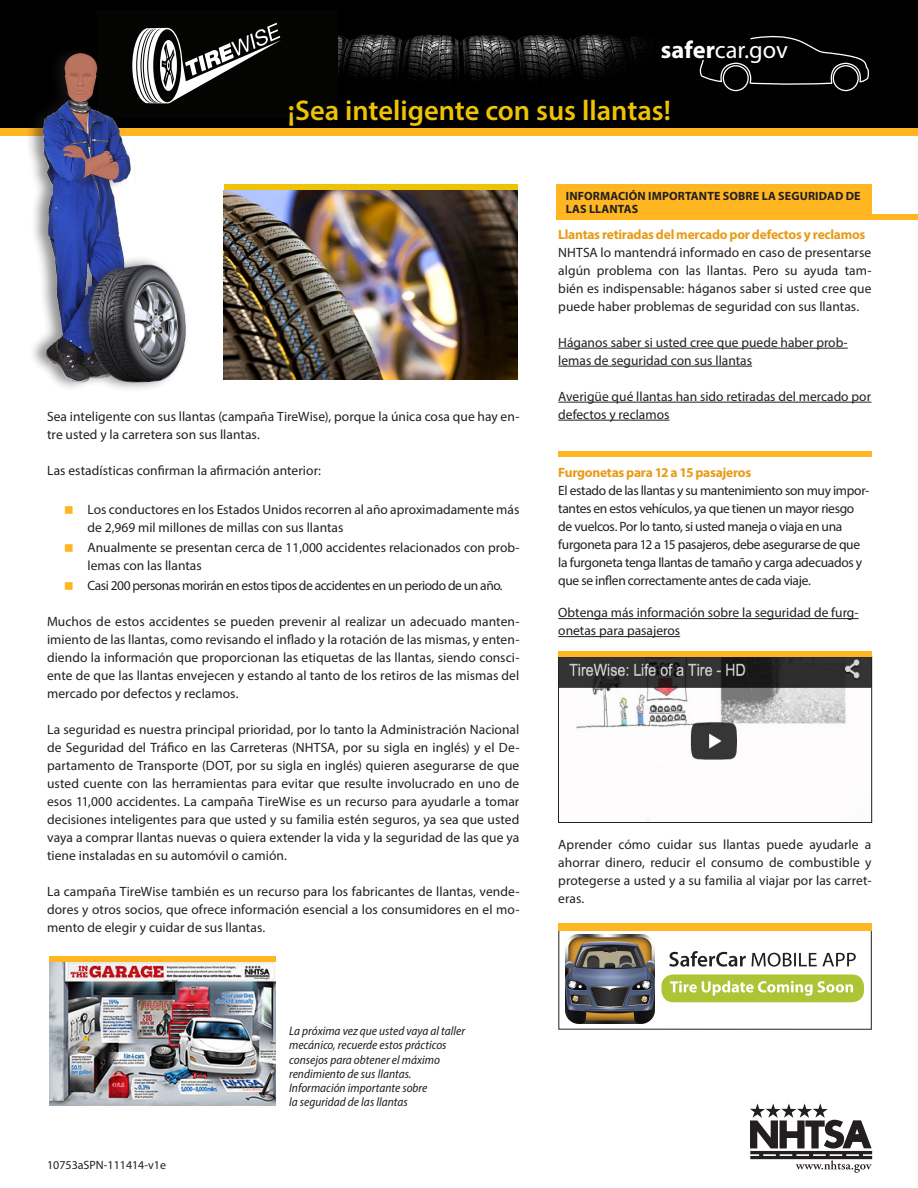
<style>
.page{position:relative;width:918px;height:1188px;background:#fff}
.page>*{position:absolute;margin:0;border:0;box-sizing:border-box;transform-origin:0 0}
.Head{font:600 28.5px "Myriad Pro";color:#eec306}
.t1{font:24.45px "Myriad Pro";color:#fff}
.text-1{font:13.5px/18px "Myriad Pro";color:#231f20;text-align:justify}
.subhead_-_yellow{font:13.5px/18px "Myriad Pro";letter-spacing:-.025em;color:#231f20}
.text-underlined{font:13.5px/18px "Myriad Pro";color:#231f20}
.subhead_-_yellow-2{font:700 13.5px "Myriad Pro";letter-spacing:-.02em;color:#e99b17}
.text-1-2{font:13.5px "Myriad Pro";letter-spacing:-.035em;color:#231f20}
.callout{font:italic semi-condensed 12.45px/14.2px "Myriad Pro";color:#231f20}
.subhead-in_bar{font:700 12px/13.5px "Myriad Pro";letter-spacing:.01em;color:#231f20}
.t2{font:12px "Myriad Pro";color:#231f20}
.s1{font-weight:700}
</style>
<div class="page">
<img style="left:0;top:0;width:918px;height:128px">
<svg style="left:750px;top:1103px;width:122px;height:70px"></svg>
<svg style="left:699px;top:36px;width:170px;height:55px"></svg>
<div style="left:97px;top:10px;width:241px;height:108px;background:#040503"></div>
<svg style="left:136px;top:23px;width:145px;height:80px"></svg>
<div style="left:0;top:128px;width:918px;height:7px;background:#ffb620"></div>
<div style="left:25px;top:43px;width:109px;height:349px;background:#231f20;opacity:.5"></div>
<img style="left:29px;top:42px;width:111px;height:345px">
<img style="left:73px;top:255px;width:114px;height:137px">
<div style="left:556px;top:184px;width:316px;height:36px;background:#ffb620"></div>
<div style="left:556px;top:214px;width:362px;height:6px;background:#ffb620"></div>
<div style="left:49px;top:957px;width:226px;height:6px;background:#ffb620"></div>
<img style="left:49px;top:963px;width:226px;height:142px">
<hr style="left:558px;top:348px;width:290px;height:1px;background:#231f20">
<hr style="left:558px;top:366px;width:194px;height:1px;background:#231f20">
<hr style="left:558px;top:402px;width:314px;height:1px;background:#231f20">
<hr style="left:558px;top:420px;width:111px;height:1px;background:#231f20">
<hr style="left:558px;top:618px;width:301px;height:1px;background:#231f20">
<hr style="left:558px;top:636px;width:122px;height:1px;background:#231f20">
<div style="left:558px;top:451px;width:314px;height:6px;background:#ffb620"></div>
<img style="left:560px;top:659px;width:310px;height:161px">
<div style="left:558px;top:657px;width:314px;height:166px;border:1px solid #231f20"></div>
<div style="left:558px;top:651px;width:314px;height:6px;background:#ffb620"></div>
<img style="left:565px;top:934px;width:90px;height:90px">
<svg style="left:669px;top:951px;width:187px;height:16px"></svg>
<div style="left:661px;top:974px;width:203px;height:28px;background:#aec437;border-radius:12px"></div>
<svg style="left:670px;top:981px;width:183px;height:15px"></svg>
<div style="left:558px;top:923px;width:314px;height:7px;background:#ffb620"></div>
<img style="left:224px;top:190px;width:293px;height:189px">
<div style="left:224px;top:184px;width:294px;height:6px;background:#eec306"></div>
<p class="t1" style="left:661px;top:35px;width:128px"><span class="s1">safer</span>car.gov</p>
<p class="Head" style="left:288px;top:92px;width:384px">¡Sea inteligente con sus llantas!</p>
<p class="text-1" style="left:47px;top:408px;width:474px">Sea inteligente con sus llantas (campaña TireWise), porque la única cosa que hay en&shy;tre usted y la carretera son sus llantas.</p>
<p class="text-1" style="left:47px;top:462px;width:276px">Las estadísticas confirman la afirmación anterior:</p>
<p class="text-1" style="left:88px;top:500px;width:433px">Los conductores en los Estados Unidos recorren al año aproximadamente más de 2,969 mil millones de millas con sus llantas</p>
<p class="text-1" style="left:88px;top:538px;width:433px">Anualmente se presentan cerca de 11,000 accidentes relacionados con prob&shy;lemas con las llantas</p>
<p class="text-1-2" style="left:88px;top:577px;width:417px">Casi 200 personas morirán en estos tipos de accidentes en un periodo de un año.</p>
<p class="text-1" style="left:47px;top:612px;width:474px">Muchos de estos accidentes se pueden prevenir al realizar un adecuado manten&shy;imiento de las llantas, como revisando el inflado y la rotación de las mismas, y enten&shy;diendo la información que proporcionan las etiquetas de las llantas, siendo consci&shy;ente de que las llantas envejecen y estando al tanto de los retiros de las mismas del mercado por defectos y reclamos.</p>
<p class="text-1" style="left:47px;top:720px;width:474px">La seguridad es nuestra principal prioridad, por lo tanto la Administración Nacional de Seguridad del Tráfico en las Carreteras (NHTSA, por su sigla en inglés) y el De&shy;partamento de Transporte (DOT, por su sigla en inglés) quieren asegurarse de que usted cuente con las herramientas para evitar que resulte involucrado en uno de esos 11,000 accidentes. La campaña TireWise es un recurso para ayudarle a tomar decisiones inteligentes para que usted y su familia estén seguros, ya sea que usted vaya a comprar llantas nuevas o quiera extender la vida y la seguridad de las que ya tiene instaladas en su automóvil o camión.</p>
<p class="text-1" style="left:47px;top:882px;width:474px">La campaña TireWise también es un recurso para los fabricantes de llantas, vende&shy;dores y otros socios, que ofrece información esencial a los consumidores en el mo&shy;mento de elegir y cuidar de sus llantas.</p>
<p class="t2" style="left:47px;top:1157px;width:120px">10753aSPN-111414-v1e</p>
<p class="callout" style="left:289px;top:1024px;width:177px">La próxima vez que usted vaya al taller mecánico, recuerde estos prácticos consejos para obtener el máximo rendimiento de sus llantas.</p>
<p class="callout" style="left:289px;top:1081px;width:140px">Información importante sobre</p>
<p class="callout" style="left:289px;top:1095px;width:120px">la seguridad de las llantas</p>
<p class="subhead-in_bar" style="left:566px;top:189px;width:296px">INFORMACIÓN IMPORTANTE SOBRE LA SEGURIDAD DE<br>LAS LLANTAS</p>
<p class="subhead_-_yellow-2" style="left:558px;top:225px;width:309px">Llantas retiradas del mercado por defectos y reclamos</p>
<p class="text-1" style="left:558px;top:243px;width:315px">NHTSA lo mantendrá informado en caso de presentarse algún problema con las llantas. Pero su ayuda tam&shy;bién es indispensable: háganos saber si usted cree que puede haber problemas de seguridad con sus llantas.</p>
<p class="text-underlined" style="left:558px;top:333px;width:291px">Háganos saber si usted cree que puede haber prob&shy;lemas de seguridad con sus llantas</p>
<p class="text-underlined" style="left:558px;top:387px;width:314px">Averigüe qué llantas han sido retiradas del mercado por defectos y reclamos</p>
<p class="subhead_-_yellow-2" style="left:558px;top:463px;width:195px">Furgonetas para 12 a 15 pasajeros</p>
<p class="subhead_-_yellow" style="left:558px;top:481px;width:312px">El estado de las llantas y su mantenimiento son muy impor&shy;tantes en estos vehículos, ya que tienen un mayor riesgo de vuelcos. Por lo tanto, si usted maneja o viaja en una furgoneta para 12 a 15 pasajeros, debe asegurarse de que la furgoneta tenga llantas de tamaño y carga adecuados y que se inflen correctamente antes de cada viaje.</p>
<p class="text-underlined" style="left:558px;top:603px;width:302px">Obtenga más información sobre la seguridad de furg&shy;onetas para pasajeros</p>
<p class="text-1" style="left:558px;top:836px;width:315px">Aprender cómo cuidar sus llantas puede ayudarle a ahorrar dinero, reducir el consumo de combustible y protegerse a usted y a su familia al viajar por las carret&shy;eras.</p>
</div>
